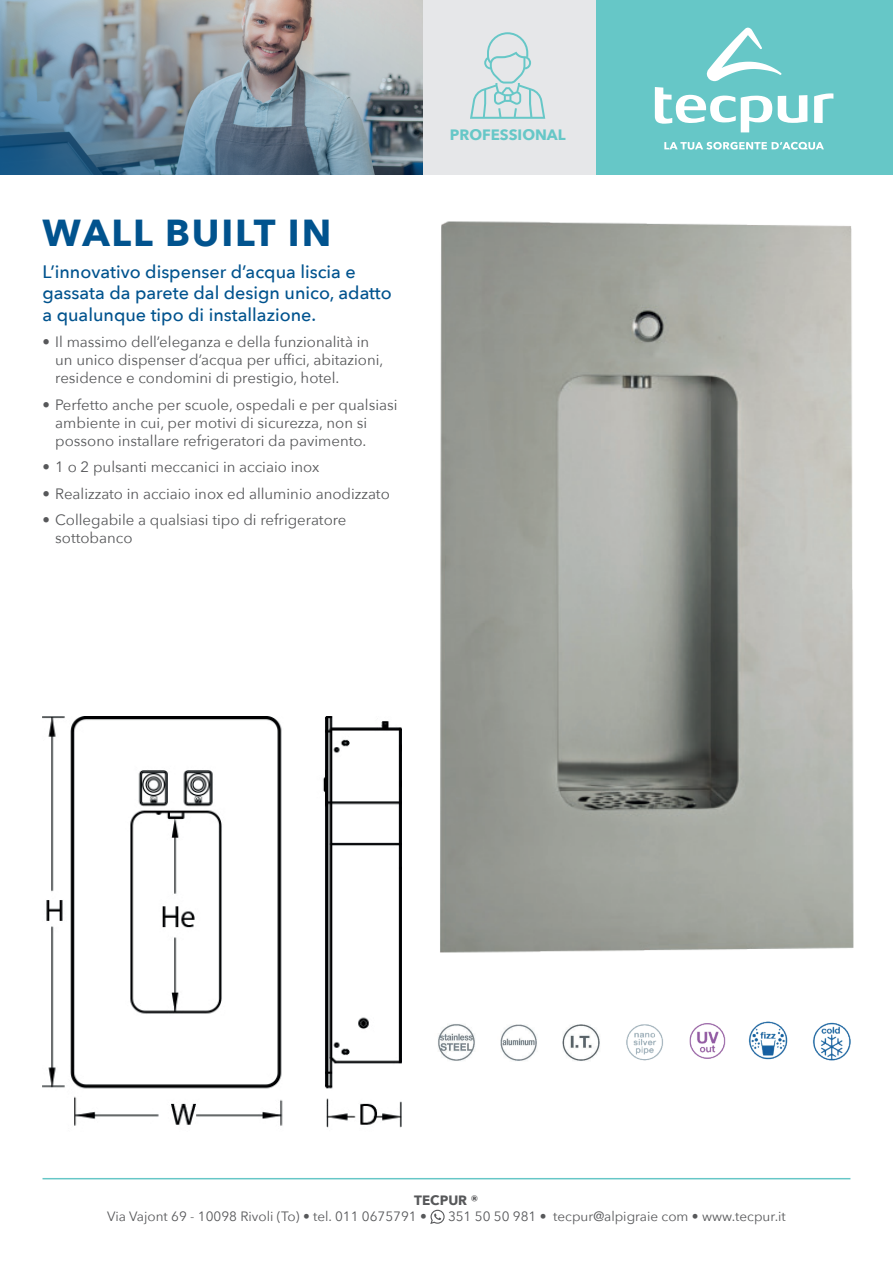
<style>
.page{position:relative;width:893px;height:1263px;background:#fff}
.page>*{position:absolute;margin:0;border:0;box-sizing:border-box;transform-origin:0 0}
.t1{font:700 37.5px "Avenir Next";letter-spacing:.05em;color:#01538e}
.t2{font:500 18px/21.6px "Avenir Next";color:#01538e}
.t3{font:15px/18px "Avenir Next";color:#57585a}
.t4{font:700 15px "Avenir Next";color:#66c7c7}
.t5{font:13.5px "Avenir Next";color:#57585a}
.t6{font:700 13.5px "Avenir Next";color:#57585a}
</style>
<div class="page">
<svg style="left:430px;top:1210px;width:15px;height:14px"></svg>
<hr style="left:43px;top:1178px;width:807px;height:1px;background:#66c7c7">
<div style="left:595px;top:0;width:298px;height:174px;background:#66c7c7"></div>
<div style="left:423px;top:0;width:172px;height:174px;background:#e6e7e9"></div>
<img style="left:0;top:0;width:423px;height:174px">
<svg style="left:707px;top:28px;width:75px;height:53px"></svg>
<svg style="left:655px;top:87px;width:117px;height:45px"></svg>
<svg style="left:778px;top:95px;width:29px;height:28px"></svg>
<svg style="left:814px;top:93px;width:19px;height:30px"></svg>
<svg style="left:664px;top:142px;width:160px;height:8px"></svg>
<svg style="left:470px;top:32px;width:75px;height:87px"></svg>
<img style="left:438px;top:1024px;width:37px;height:37px">
<img style="left:562px;top:1024px;width:38px;height:37px">
<img style="left:500px;top:1024px;width:37px;height:37px">
<img style="left:626px;top:1024px;width:37px;height:37px">
<img style="left:689px;top:1023px;width:37px;height:36px">
<img style="left:748px;top:1021px;width:40px;height:39px">
<img style="left:813px;top:1022px;width:38px;height:39px">
<img style="left:440px;top:221px;width:414px;height:732px">
<img style="left:43px;top:716px;width:359px;height:412px">
<h1 class="t1" style="left:43px;top:201px;width:290px">WALL BUILT IN</h1>
<p class="t2" style="left:43px;top:260px;width:351px">L’innovativo dispenser d’acqua liscia e gassata da parete dal design unico, adatto a qualunque tipo di installazione.</p>
<p class="t3" style="left:55px;top:333px;width:330px;text-indent:-13px">• Il massimo dell’eleganza e della funzionalità in un unico dispenser d’acqua per uffici, abitazioni, residence e condomini di prestigio, hotel.</p>
<p class="t3" style="left:55px;top:395px;width:344px;text-indent:-13px">• Perfetto anche per scuole, ospedali e per qualsiasi ambiente in cui, per motivi di sicurezza, non si possono installare refrigeratori da pavimento.</p>
<p class="t3" style="left:43px;top:458px;width:278px">• 1 o 2 pulsanti meccanici in acciaio inox</p>
<p class="t3" style="left:43px;top:484px;width:349px">• Realizzato in acciaio inox ed alluminio anodizzato</p>
<p class="t3" style="left:55px;top:511px;width:293px;text-indent:-13px">• Collegabile a qualsiasi tipo di refrigeratore sottobanco</p>
<p class="t4" style="left:450px;top:122px;width:117px">PROFESSIONAL</p>
<p class="t6" style="left:414px;top:1188px;width:66px">TECPUR ®</p>
<p class="t5" style="left:107px;top:1205px;width:321px">Via Vajont 69 - 10098 Rivoli (To) • tel. 011 0675791 •</p>
<p class="t5" style="left:448px;top:1205px;width:339px">351 50 50 981 • tecpur@alpigraie com • www.tecpur.it</p>
</div>
